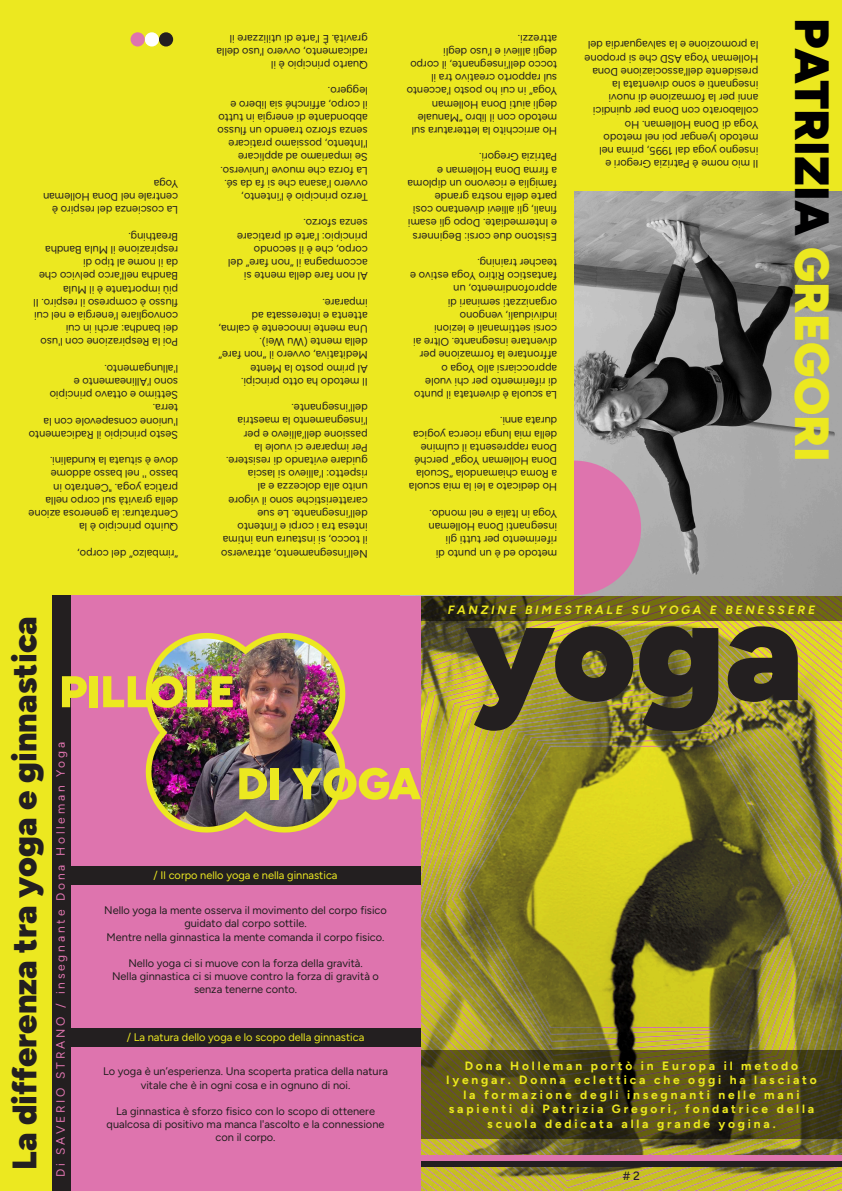
<style>
.page{position:relative;width:842px;height:1191px;background:#fff}
.page>*{position:absolute;margin:0;border:0;box-sizing:border-box;transform-origin:0 0}
.t1{font:900 48px "Figtree";color:#000001}
.t2{font:900 34px "Figtree";color:#231f20}
.t3{font:700 12px/14.4px "Figtree";letter-spacing:.235em;color:#ece820;text-align:center}
.t4{font:12px "Figtree";letter-spacing:.235em;color:#de74ae}
.t5{font:italic 700 12px "Figtree";letter-spacing:.235em;color:#ece820}
.t6{font:500 12px "Figtree";color:#231f20}
.t7{font:11px/13.2px "Figtree";color:#231f20}
.t8{font:11px "Figtree";color:#ece820}
.s1{color:#ece820}
</style>
<div class="page">
<img style="left:421px;top:621px;width:421px;height:570px">
<div style="left:70px;top:595px;width:351px;height:596px;background:#de74ae"></div>
<div style="left:0;top:595px;width:52px;height:596px;background:#ece820"></div>
<div style="left:52px;top:595px;width:18px;height:596px;background:#231f20"></div>
<div style="left:421px;top:1160px;width:421px;height:6px;background:#231f20"></div>
<svg style="left:421px;top:1050px;width:421px;height:89px;background:#4b4519"></svg>
<svg style="left:421px;top:595px;width:421px;height:26px;background:#655b1f"></svg>
<div style="left:421px;top:1155px;width:421px;height:5px;background:#de74ae"></div>
<svg style="left:145px;top:632px;width:201px;height:201px"></svg>
<img style="left:151px;top:638px;width:189px;height:189px">
<svg style="left:62px;top:676px;width:25px;height:31px"></svg>
<div style="left:90px;top:676px;width:8px;height:31px;background:#ece820"></div>
<img style="left:103px;top:675px;width:130px;height:33px">
<svg style="left:239px;top:768px;width:28px;height:31px"></svg>
<div style="left:271px;top:768px;width:8px;height:31px;background:#ece820"></div>
<svg style="left:292px;top:767px;width:129px;height:32px"></svg>
<div style="left:70px;top:866px;width:351px;height:18px;background:#231f20"></div>
<div style="left:70px;top:1028px;width:351px;height:18px;background:#231f20"></div>
<div style="left:141px;top:0;width:701px;height:191px;background:#ece820"></div>
<img style="left:574px;top:191px;width:268px;height:404px">
<div style="left:506px;top:460px;width:135px;height:135px;background:#de74ae;border-radius:50%"></div>
<div style="left:0;top:0;width:574px;height:595px;background:#ece820"></div>
<div style="left:159px;top:32px;width:14px;height:14px;background:#231f20;border-radius:50%"></div>
<div style="left:145px;top:32px;width:14px;height:14px;background:#fff;border-radius:50%"></div>
<div style="left:131px;top:32px;width:14px;height:14px;background:#de74ae;border-radius:50%"></div>
<svg style="left:465px;top:626px;width:168px;height:105px;background:#625b2c"></svg>
<svg style="left:639px;top:626px;width:79px;height:105px;background:#3e3924"></svg>
<svg style="left:728px;top:626px;width:70px;height:76px;background:#494226"></svg>
<p class="t7" style="left:178px;top:217px;width:137px;rotate:-180deg">La coscienza del respiro è centrale nel Dona Holleman<br>Yoga</p>
<p class="t7" style="left:178px;top:349px;width:146px;rotate:-180deg">Poi la Respirazione con l'uso dei bandha: archi in cui convogliare l‘energia e nel cui flusso è compreso il respiro. Il più importante è il Mula<br>Bandha nell’arco pelvico che da il nome al tipo di respirazione il Mula Bandha<br>Breathing.</p>
<p class="t7" style="left:178px;top:441px;width:151px;rotate:-180deg">Sesto principio il Radicamento l'unione consapevole con la terra.<br>Settimo e ottavo principio sono l’Allineamento e l'allungamento.</p>
<p class="t7" style="left:178px;top:534px;width:151px;rotate:-180deg">Quinto principio è la<br>Centratura: la generosa azione della gravità sul corpo nella pratica yoga. "Centrato in basso '' nel basso addome dove è situata la kundalini.</p>
<p class="t7" style="left:178px;top:560px;width:102px;rotate:-180deg">“rimbalzo” del corpo,</p>
<p class="t7" style="left:368px;top:71px;width:153px;rotate:-180deg">Quarto principio è il radicamento, ovvero l’uso della gravità. È l’arte di utilizzare il</p>
<h1 class="t1" style="left:842px;top:18px;width:446px;rotate:90deg">PATRIZIA <span class="s1">GREGORI</span></h1>
<p class="t7" style="left:557px;top:137px;width:152px;rotate:-180deg">Ho arricchito la letteratura sul metodo con il libro “Manuale degli aiuti Dona Holleman<br>Yoga” in cui ho posto l’accento sul rapporto creativo tra il tocco dell’insegnante, il corpo degli allievi e l’uso degli attrezzi.</p>
<p class="t7" style="left:758px;top:171px;width:175px;rotate:-180deg">Il mio nome è Patrizia Gregori e insegno yoga dal 1995, prima nel metodo Iyengar poi nel metodo<br>Yoga di Dona Holleman. Ho collaborato con Dona per quindici anni per la formazione di nuovi insegnanti e sono diventata la presidente dell’associazione Dona<br>Holleman Yoga ASD che si propone la promozione e la salvaguardia del</p>
<p class="t7" style="left:368px;top:203px;width:152px;rotate:-180deg">Terzo principio è l’intento, ovvero l’asana che si fa da sé.<br>La forza che muove l’universo.<br>Se impariamo ad applicare l’Intento, possiamo praticare senza sforzo traendo un flusso abbondante di energia in tutto il corpo, affinché sia libero e leggero.</p>
<p class="t7" style="left:557px;top:243px;width:151px;rotate:-180deg">Esistono due corsi: Beginners e Intermediate. Dopo gli esami finali, gli allievi diventano così parte della nostra grande famiglia e ricevono un diploma a firma Dona Holleman e<br>Patrizia Gregori.</p>
<p class="t7" style="left:368px;top:283px;width:141px;rotate:-180deg">Al non fare della mente si accompagna il “non fare” del corpo, che è il secondo principio: l’arte di praticare senza sforzo.</p>
<p class="t7" style="left:557px;top:401px;width:149px;rotate:-180deg">La scuola è diventata il punto di riferimento per chi vuole approcciarsi allo Yoga o affrontare la formazione per diventare insegnante. Oltre ai corsi settimanali e lezioni individuali, vengono organizzati seminari di approfondimento, un fantastico Ritiro Yoga estivo e teacher training.</p>
<p class="t7" style="left:368px;top:388px;width:151px;rotate:-180deg">Il metodo ha otto principi.<br>Al primo posto la Mente<br>Meditativa, ovvero il “non fare” della mente (Wu Wei).<br>Una mente innocente è calma, attenta e interessata ad imparare.</p>
<p class="t7" style="left:368px;top:560px;width:148px;rotate:-180deg">Nell’insegnamento, attraverso il tocco, si instaura una intima intesa tra i corpi e l’intento dell’insegnante. Le sue caratteristiche sono il vigore unito alla dolcezza e al rispetto: l’allievo si lascia guidare evitando di resistere.<br>Per imparare ci vuole la passione dell’allievo e per l’insegnamento la maestria dell'insegnante.</p>
<p class="t7" style="left:557px;top:494px;width:150px;rotate:-180deg">Ho dedicato a lei la mia scuola a Roma chiamandola “Scuola<br>Dona Holleman Yoga” perché<br>Dona rappresenta il culmine della mia lunga ricerca yogica durata anni.</p>
<p class="t7" style="left:557px;top:560px;width:130px;rotate:-180deg">metodo ed è un punto di riferimento per tutti gli insegnanti Dona Holleman<br>Yoga in Italia e nel mondo.</p>
<p class="t5" style="left:448px;top:602px;width:369px">FANZINE BIMESTRALE SU YOGA E BENESSERE</p>
<h2 class="t2" style="left:3px;top:1170px;width:556px;rotate:-90deg">La differenza tra yoga e ginnastica</h2>
<p class="t4" style="left:54px;top:1177px;width:437px;rotate:-90deg">Di SAVERIO STRANO / insegnante Dona Holleman Yoga</p>
<p class="t8" style="left:154px;top:869px;width:185px">/ Il corpo nello yoga e nella ginnastica</p>
<p class="t7" style="left:104px;top:903px;width:284px;text-align:center">Nello yoga la mente osserva il movimento del corpo fisico guidato dal corpo sottile.<br>Mentre nella ginnastica la mente comanda il corpo fisico.</p>
<p class="t7" style="left:112px;top:956px;width:268px;text-align:center">Nello yoga ci si muove con la forza della gravità.<br>Nella ginnastica ci si muove contro la forza di gravità o senza tenerne conto.</p>
<p class="t8" style="left:127px;top:1031px;width:239px">/ La natura dello yoga e lo scopo della ginnastica</p>
<p class="t7" style="left:103px;top:1064px;width:286px;text-align:center">Lo yoga è un’esperienza. Una scoperta pratica della natura vitale che è in ogni cosa e in ognuno di noi.</p>
<p class="t7" style="left:107px;top:1104px;width:279px;text-align:center">La ginnastica è sforzo fisico con lo scopo di ottenere qualcosa di positivo ma manca l'ascolto e la connessione con il corpo.</p>
<p class="t3" style="left:446px;top:1058px;width:372px">Dona Holleman portò in Europa il metodo Iyengar. Donna eclettica che oggi ha lasciato la formazione degli insegnanti nelle mani sapienti di Patrizia Gregori, fondatrice della scuola dedicata alla grande yogina.</p>
<p class="t6" style="left:623px;top:1169px;width:19px">#2</p>
</div>
